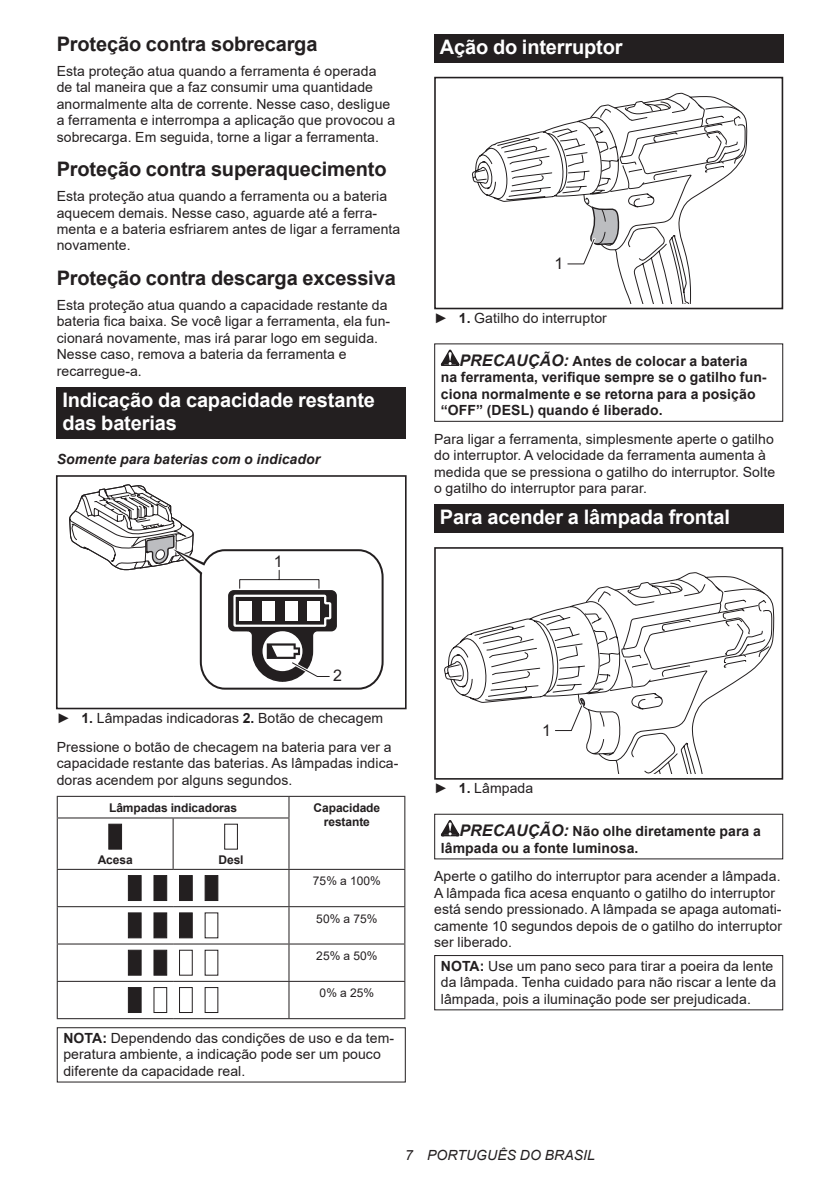
<style>
.page{position:relative;width:840px;height:1191px;background:#fff}
.page>*{position:absolute;margin:0;border:0;box-sizing:border-box;transform-origin:0 0}
.t1{font:700 20px "Arial";letter-spacing:-.01em;color:#231f20}
.t2{font:700 20px/23.4px "Arial";letter-spacing:-.01em;color:#fff}
.t3{font:16px "Arial";color:#231f20}
.t4{font:14px/16.4px "Arial";letter-spacing:.005em;color:#231f20}
.t5{font:700 14px/16.4px "Arial";letter-spacing:.005em;color:#231f20}
.t6{font:italic 700 14px "Arial";letter-spacing:.005em;color:#231f20}
.t7{font:italic 14px "Arial";letter-spacing:.005em;color:#231f20}
.t8{font:700 12px/14px "Arial";letter-spacing:-.01em;color:#231f20;text-align:center}
.t9{font:12px "Arial";letter-spacing:.005em;color:#231f20}
.s1{font-weight:700}
.s2{font-style:italic;font-size:16px}
</style>
<div class="page">
<div style="left:57px;top:387px;width:348px;height:52px;background:#231f20"></div>
<svg style="left:69px;top:484px;width:315px;height:206px"></svg>
<div style="left:57px;top:686px;width:68px;height:22px;background:#fff"></div>
<div style="left:56px;top:475px;width:350px;height:234px;border:2px solid #231f20"></div>
<hr style="left:57px;top:796px;width:116px;height:1px;background:#231f20">
<svg style="left:57px;top:797px;width:1px;height:20px"></svg>
<hr style="left:173px;top:796px;width:116px;height:1px;background:#231f20">
<hr style="left:289px;top:796px;width:116px;height:1px;background:#231f20">
<svg style="left:288px;top:797px;width:1px;height:20px"></svg>
<svg style="left:404px;top:797px;width:1px;height:21px"></svg>
<hr style="left:57px;top:817px;width:116px;height:1px;background:#231f20">
<hr style="left:57px;top:818px;width:1px;height:51px;background:#231f20">
<hr style="left:173px;top:817px;width:116px;height:1px;background:#231f20">
<hr style="left:172px;top:818px;width:1px;height:51px;background:#231f20">
<hr style="left:288px;top:818px;width:1px;height:51px;background:#231f20">
<hr style="left:404px;top:818px;width:1px;height:51px;background:#231f20">
<hr style="left:57px;top:869px;width:116px;height:1px;background:#231f20">
<hr style="left:57px;top:870px;width:1px;height:36px;background:#231f20">
<hr style="left:173px;top:869px;width:116px;height:1px;background:#231f20">
<hr style="left:289px;top:869px;width:116px;height:1px;background:#231f20">
<hr style="left:288px;top:870px;width:1px;height:36px;background:#231f20">
<hr style="left:404px;top:870px;width:1px;height:36px;background:#231f20">
<hr style="left:57px;top:906px;width:116px;height:1px;background:#231f20">
<hr style="left:57px;top:907px;width:1px;height:36px;background:#231f20">
<hr style="left:173px;top:906px;width:116px;height:1px;background:#231f20">
<hr style="left:289px;top:906px;width:116px;height:1px;background:#231f20">
<hr style="left:288px;top:907px;width:1px;height:36px;background:#231f20">
<hr style="left:404px;top:907px;width:1px;height:36px;background:#231f20">
<hr style="left:57px;top:943px;width:116px;height:1px;background:#231f20">
<hr style="left:57px;top:944px;width:1px;height:36px;background:#231f20">
<hr style="left:173px;top:943px;width:116px;height:1px;background:#231f20">
<hr style="left:289px;top:943px;width:116px;height:1px;background:#231f20">
<hr style="left:288px;top:944px;width:1px;height:36px;background:#231f20">
<hr style="left:404px;top:944px;width:1px;height:36px;background:#231f20">
<hr style="left:57px;top:980px;width:116px;height:1px;background:#231f20">
<hr style="left:57px;top:981px;width:1px;height:37px;background:#231f20">
<hr style="left:173px;top:980px;width:116px;height:1px;background:#231f20">
<hr style="left:289px;top:980px;width:116px;height:1px;background:#231f20">
<hr style="left:288px;top:981px;width:1px;height:37px;background:#231f20">
<hr style="left:404px;top:981px;width:1px;height:37px;background:#231f20">
<hr style="left:57px;top:1018px;width:116px;height:1px;background:#231f20">
<hr style="left:173px;top:1018px;width:116px;height:1px;background:#231f20">
<hr style="left:289px;top:1018px;width:116px;height:1px;background:#231f20">
<svg style="left:108px;top:823px;width:14px;height:26px"></svg>
<svg style="left:224px;top:823px;width:14px;height:26px"></svg>
<svg style="left:128px;top:875px;width:14px;height:26px"></svg>
<svg style="left:153px;top:875px;width:15px;height:26px"></svg>
<svg style="left:179px;top:875px;width:14px;height:26px"></svg>
<svg style="left:204px;top:875px;width:14px;height:26px"></svg>
<svg style="left:128px;top:912px;width:14px;height:26px"></svg>
<svg style="left:153px;top:912px;width:15px;height:26px"></svg>
<svg style="left:179px;top:912px;width:39px;height:26px"></svg>
<svg style="left:128px;top:949px;width:14px;height:26px"></svg>
<svg style="left:153px;top:949px;width:65px;height:26px"></svg>
<svg style="left:128px;top:987px;width:90px;height:26px"></svg>
<div style="left:57px;top:1027px;width:348px;height:55px;border:1px solid #231f20"></div>
<div style="left:434px;top:34px;width:348px;height:29px;background:#231f20"></div>
<div style="left:434px;top:77px;width:348px;height:232px;border:2px solid #231f20"></div>
<svg style="left:472px;top:93px;width:275px;height:211px"></svg>
<svg style="left:440px;top:349px;width:19px;height:17px"></svg>
<div style="left:434px;top:343px;width:348px;height:79px;border:1px solid #231f20"></div>
<div style="left:434px;top:504px;width:348px;height:29px;background:#231f20"></div>
<div style="left:434px;top:547px;width:348px;height:232px;border:2px solid #231f20"></div>
<svg style="left:444px;top:572px;width:330px;height:202px"></svg>
<svg style="left:440px;top:820px;width:19px;height:16px"></svg>
<div style="left:434px;top:813px;width:348px;height:46px;border:1px solid #231f20"></div>
<div style="left:434px;top:955px;width:348px;height:55px;border:1px solid #231f20"></div>
<h1 class="t1" style="left:57px;top:30px;width:262px">Proteção contra sobrecarga</h1>
<p class="t4" style="left:57px;top:63px;width:340px">Esta proteção atua quando a ferramenta é operada de tal maneira que a faz consumir uma quantidade anormalmente alta de corrente. Nesse caso, desligue a ferramenta e interrompa a aplicação que provocou a sobrecarga. Em seguida, torne a ligar a ferramenta.</p>
<h1 class="t1" style="left:57px;top:155px;width:331px">Proteção contra superaquecimento</h1>
<p class="t4" style="left:57px;top:188px;width:345px">Esta proteção atua quando a ferramenta ou a bateria aquecem demais. Nesse caso, aguarde até a ferra&shy;menta e a bateria esfriarem antes de ligar a ferramenta novamente.</p>
<h1 class="t1" style="left:57px;top:264px;width:340px">Proteção contra descarga excessiva</h1>
<p class="t4" style="left:57px;top:297px;width:335px">Esta proteção atua quando a capacidade restante da bateria fica baixa. Se você ligar a ferramenta, ela fun&shy;cionará novamente, mas irá parar logo em seguida.<br>Nesse caso, remova a bateria da ferramenta e recarregue-a.</p>
<h1 class="t2" style="left:62px;top:388px;width:314px">Indicação da capacidade restante das baterias</h1>
<p class="t6" style="left:57px;top:449px;width:265px">Somente para baterias com o indicador</p>
<p class="t3" style="left:274px;top:551px;width:10px">1</p>
<h1 class="t2" style="left:439px;top:36px;width:184px">Ação do interruptor</h1>
<p class="t3" style="left:554px;top:253px;width:10px">1</p>
<p class="t4" style="left:434px;top:310px;width:174px">► <span class="s1">1.</span> Gatilho do interruptor</p>
<p class="t5" style="left:440px;top:353px;width:327px;text-indent:19px"><span class="s2">PRECAUÇÃO:</span> Antes de colocar a bateria na ferramenta, verifique sempre se o gatilho fun&shy;ciona normalmente e se retorna para a posição “OFF” (DESL) quando é liberado.</p>
<p class="t4" style="left:434px;top:431px;width:342px">Para ligar a ferramenta, simplesmente aperte o gatilho do interruptor. A velocidade da ferramenta aumenta à medida que se pressiona o gatilho do interruptor. Solte o gatilho do interruptor para parar.</p>
<h1 class="t2" style="left:439px;top:506px;width:291px">Para acender a lâmpada frontal</h1>
<p class="t3" style="left:333px;top:665px;width:10px">2</p>
<p class="t4" style="left:57px;top:703px;width:336px;line-height:28.8px">► <span class="s1">1.</span> Lâmpadas indicadoras <span class="s1">2.</span> Botão de checagem<br>Pressione o botão de checagem na bateria para ver a</p>
<p class="t4" style="left:57px;top:755px;width:343px">capacidade restante das baterias. As lâmpadas indica&shy;doras acendem por alguns segundos.</p>
<p class="t8" style="left:109px;top:801px;width:129px">Lâmpadas indicadoras</p>
<p class="t8" style="left:313px;top:801px;width:68px">Capacidade restante</p>
<p class="t8" style="left:98px;top:852px;width:36px">Acesa</p>
<p class="t8" style="left:218px;top:852px;width:27px">Desl</p>
<p class="t9" style="left:313px;top:873px;width:70px">75% a 100%</p>
<p class="t9" style="left:316px;top:910px;width:63px">50% a 75%</p>
<p class="t9" style="left:316px;top:947px;width:63px">25% a 50%</p>
<p class="t9" style="left:319px;top:984px;width:56px">0% a 25%</p>
<p class="t4" style="left:63px;top:1029px;width:332px"><span class="s1">NOTA:</span> Dependendo das condições de uso e da tem&shy;peratura ambiente, a indicação pode ser um pouco diferente da capacidade real.</p>
<p class="t3" style="left:542px;top:719px;width:10px">1</p>
<p class="t4" style="left:434px;top:780px;width:100px">► <span class="s1">1.</span> Lâmpada</p>
<p class="t5" style="left:440px;top:823px;width:321px;text-indent:19px"><span class="s2">PRECAUÇÃO:</span> Não olhe diretamente para a lâmpada ou a fonte luminosa.</p>
<p class="t4" style="left:434px;top:868px;width:349px">Aperte o gatilho do interruptor para acender a lâmpada.<br>A lâmpada fica acesa enquanto o gatilho do interruptor está sendo pressionado. A lâmpada se apaga automati&shy;camente 10 segundos depois de o gatilho do interruptor ser liberado.</p>
<p class="t4" style="left:440px;top:957px;width:337px"><span class="s1">NOTA:</span> Use um pano seco para tirar a poeira da lente da lâmpada. Tenha cuidado para não riscar a lente da lâmpada, pois a iluminação pode ser prejudicada.</p>
<p class="t7" style="left:405px;top:1146px;width:191px">7 PORTUGUÊS DO BRASIL</p>
</div>
